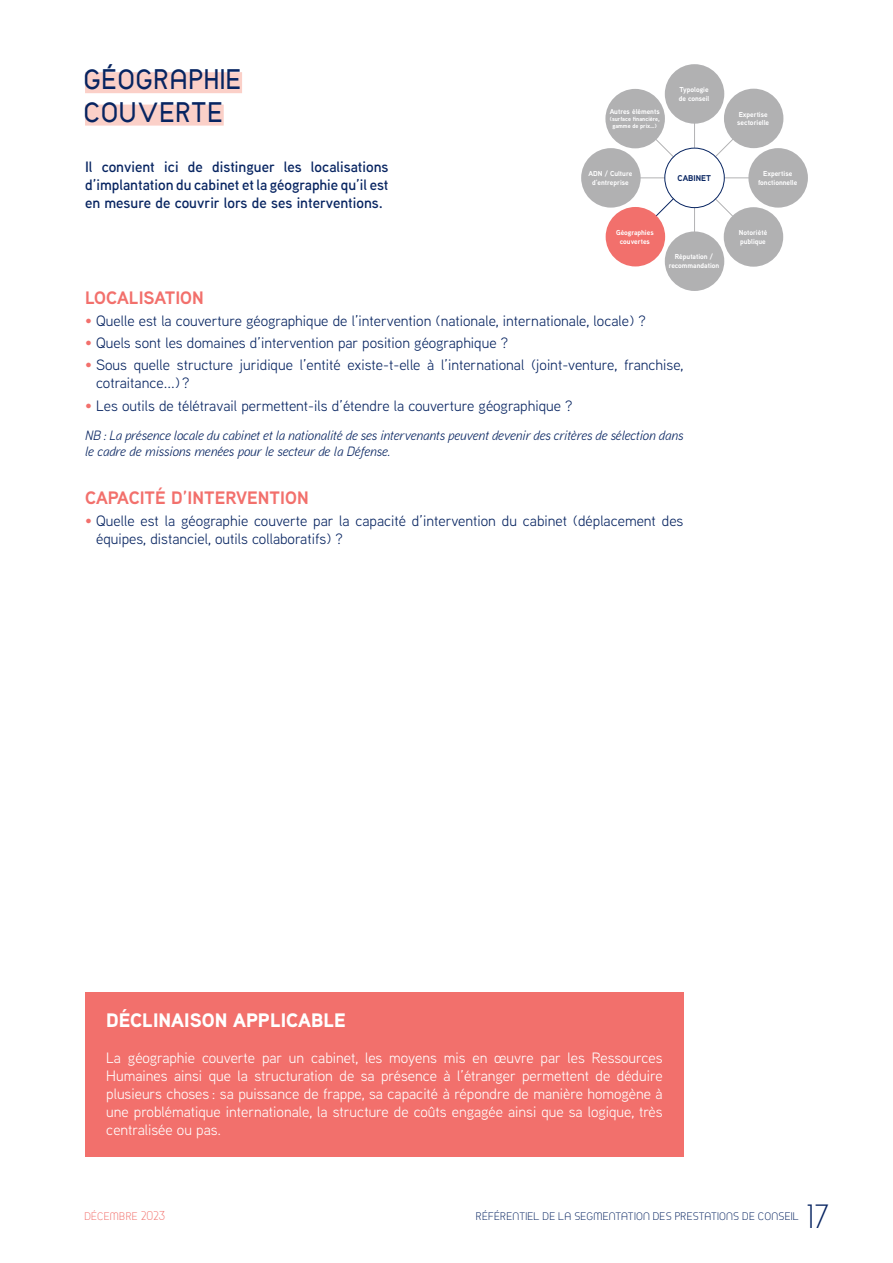
<style>
.page{position:relative;width:893px;height:1263px;background:#fff}
.page>*{position:absolute;margin:0;border:0;box-sizing:border-box;transform-origin:0 0}
.t1{font:27.3px "Time Burner";color:#072461}
.t2{font:700 27px/32.4px "Time Burner";letter-spacing:.05em;color:#072461}
.t3{font:900 19.5px "Aaux Next";color:#fff}
.t4{font:700 18px "Aaux Next";color:#f2706c}
.t5{font:15px/18px "Aaux Next";color:#072461}
.t6{font:15px/18px "Aaux Next";color:#fff;text-align:justify}
.t7{font:600 15px/18px "Aaux Next";color:#072461;text-align:justify}
.t8{font:italic 13.5px/16.2px "Aaux Next";color:#072461}
.t9{font:10.5px "Time Burner";letter-spacing:.05em;color:#072461}
.t10{font:10.5px "Time Burner";letter-spacing:.05em;color:#f2706c}
.t11{font:700 8.4px "Aaux Next";color:#072461}
.t12{font:700 7.2px/8.7px "Aaux Next";color:#fff;text-align:center}
.t13{font:700 6px/7.2px "Aaux Next";color:#fff;text-align:center}
.s1{color:#f2706c}
</style>
<div class="page">
<div style="left:85px;top:72px;width:157px;height:21px;background:#fbd0c8"></div>
<div style="left:85px;top:105px;width:139px;height:21px;background:#fbd0c8"></div>
<hr style="left:725px;top:178px;width:31px;height:1px;background:#636366">
<div style="left:748px;top:148px;width:60px;height:60px;background:#b1b1b2;border-radius:50%"></div>
<svg style="left:715px;top:198px;width:19px;height:23px"></svg>
<div style="left:724px;top:207px;width:59px;height:60px;background:#b1b1b2;border-radius:50%"></div>
<hr style="left:632px;top:178px;width:33px;height:1px;background:#636366">
<div style="left:581px;top:148px;width:60px;height:60px;background:#b1b1b2;border-radius:50%"></div>
<svg style="left:649px;top:132px;width:25px;height:26px"></svg>
<div style="left:605px;top:89px;width:60px;height:59px;background:#b1b1b2;border-radius:50%"></div>
<hr style="left:694px;top:116px;width:1px;height:32px;background:#636366">
<div style="left:665px;top:64px;width:59px;height:60px;background:#b1b1b2;border-radius:50%"></div>
<svg style="left:715px;top:134px;width:23px;height:23px"></svg>
<div style="left:724px;top:89px;width:59px;height:59px;background:#b1b1b2;border-radius:50%"></div>
<hr style="left:694px;top:207px;width:1px;height:33px;background:#636366">
<div style="left:665px;top:231px;width:59px;height:60px;background:#b1b1b2;border-radius:50%"></div>
<svg style="left:649px;top:198px;width:25px;height:25px"></svg>
<div style="left:606px;top:207px;width:59px;height:59px;background:#f2706c;border-radius:50%"></div>
<div style="left:665px;top:148px;width:59px;height:60px;background:#fff;border-radius:50%"></div>
<div style="left:664px;top:148px;width:61px;height:60px;border:1px solid #072461;border-radius:50%"></div>
<div style="left:85px;top:992px;width:599px;height:165px;background:#f2706c"></div>
<h2 class="t2" style="left:85px;top:62px;width:159px">GÉOGRAPHIE<br>COUVERTE</h2>
<p class="t7" style="left:85px;top:158px;width:305px">Il convient ici de distinguer les localisations d’implantation du cabinet et la géographie qu’il est en mesure de couvrir lors de ses interventions.</p>
<p class="t12" style="left:610px;top:107px;width:52px">Autres éléments</p>
<p class="t13" style="left:610px;top:115px;width:52px">(surface financière, gamme de prix…)</p>
<p class="t12" style="left:588px;top:169px;width:45px">ADN / Culture d’entreprise</p>
<p class="t12" style="left:679px;top:85px;width:32px;text-align:left">Typologie de conseil</p>
<p class="t11" style="left:677px;top:172px;width:35px">CABINET</p>
<p class="t12" style="left:616px;top:228px;width:39px">Géographies couvertes</p>
<p class="t12" style="left:669px;top:252px;width:52px">Réputation / recommandation</p>
<p class="t4" style="left:85px;top:285px;width:120px">LOCALISATION</p>
<p class="t5" style="left:85px;top:311px;width:562px"><span class="s1">•</span> Quelle est la couverture géographique de l’intervention (nationale, internationale, locale) ?</p>
<p class="t5" style="left:85px;top:333px;width:425px"><span class="s1">•</span> Quels sont les domaines d’intervention par position géographique ?</p>
<p class="t5" style="left:96px;top:356px;width:589px;text-indent:-11px"><span class="s1">•</span> Sous quelle structure juridique l’entité existe-t-elle à l’international (joint-venture, franchise, cotraitance...) ?</p>
<p class="t5" style="left:85px;top:396px;width:489px"><span class="s1">•</span> Les outils de télétravail permettent-ils d’étendre la couverture géographique ?</p>
<p class="t8" style="left:85px;top:426px;width:600px">NB : La présence locale du cabinet et la nationalité de ses intervenants peuvent devenir des critères de sélection dans le cadre de missions menées pour le secteur de la Défense.</p>
<p class="t4" style="left:85px;top:485px;width:225px">CAPACITÉ D’INTERVENTION</p>
<p class="t5" style="left:96px;top:511px;width:589px;text-indent:-11px"><span class="s1">•</span> Quelle est la géographie couverte par la capacité d’intervention du cabinet (déplacement des équipes, distanciel, outils collaboratifs) ?</p>
<p class="t12" style="left:737px;top:110px;width:33px;text-align:left">Expertise sectorielle</p>
<p class="t12" style="left:758px;top:169px;width:41px">Expertise fonctionnelle</p>
<p class="t12" style="left:739px;top:228px;width:30px;text-align:left">Notoriété publique</p>
<h3 class="t3" style="left:106px;top:1007px;width:241px">DÉCLINAISON APPLICABLE</h3>
<p class="t6" style="left:106px;top:1049px;width:558px">La géographie couverte par un cabinet, les moyens mis en œuvre par les Ressources Humaines ainsi que la structuration de sa présence à l’étranger permettent de déduire plusieurs choses : sa puissance de frappe, sa capacité à répondre de manière homogène à une problématique internationale, la structure de coûts engagée ainsi que sa logique, très centralisée ou pas.</p>
<p class="t10" style="left:85px;top:1208px;width:82px">DÉCEMBRE 2023</p>
<p class="t9" style="left:477px;top:1208px;width:324px">RÉFÉRENTIEL DE LA SEGMENTATION DES PRESTATIONS DE CONSEIL</p>
<h1 class="t1" style="left:808px;top:1197px;width:24px">17</h1>
</div>
